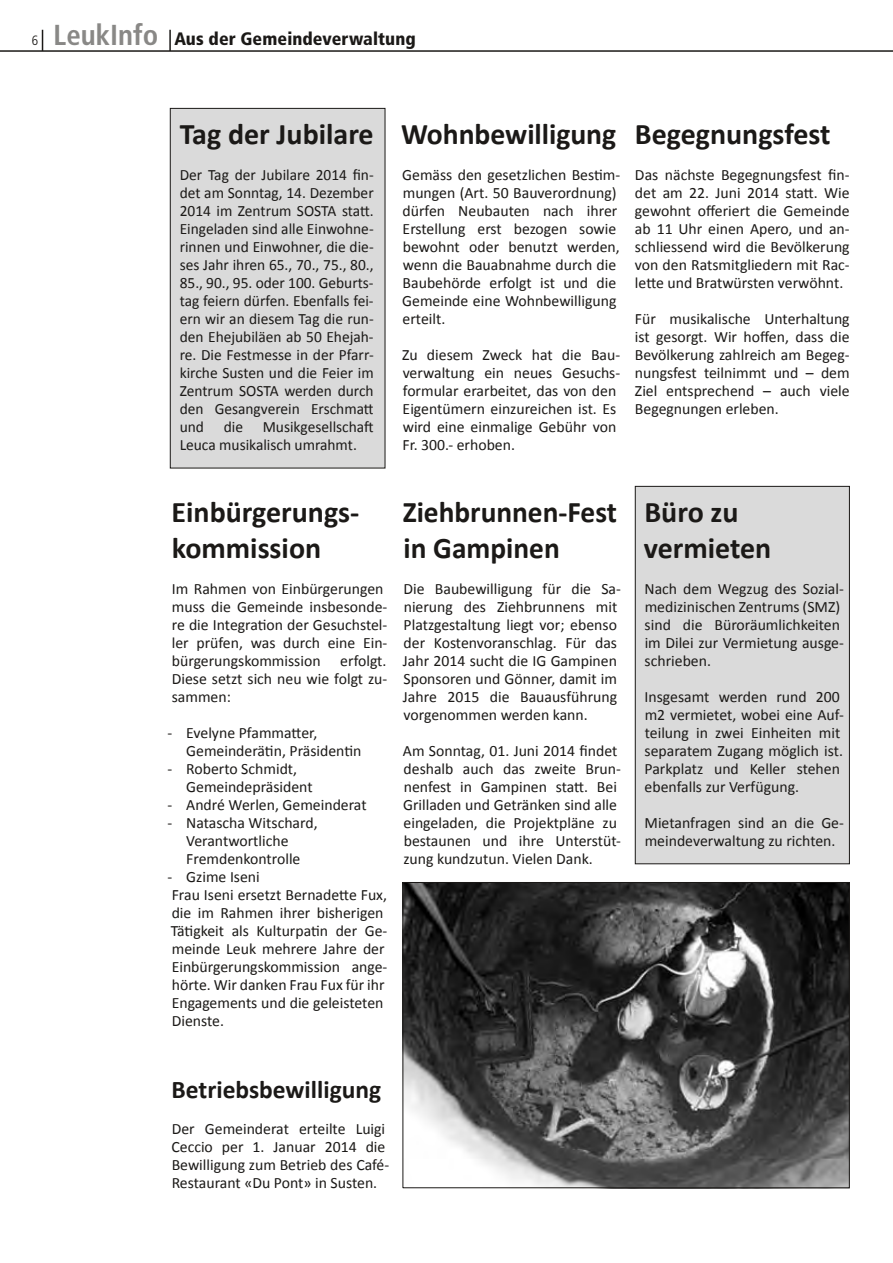
<style>
.page{position:relative;width:893px;height:1263px;background:#fff}
.page>*{position:absolute;margin:0;border:0;box-sizing:border-box;transform-origin:0 0}
.t1{font:700 30px/36px "Calibri";color:#1b1917}
.t2{font:700 25.5px "Calibri";color:#1b1917}
.t3{font:900 condensed 18px "Frutiger";letter-spacing:.005em;color:#1b1917}
.t4{font:15.75px/18px "Calibri";color:#1b1917}
.s1{font-weight:300;font-size:13.5px}
.s2{font-weight:700;font-size:28.8px;color:#898886}
</style>
<div class="page">
<hr style="left:0;top:50px;width:893px;height:2px;background:#1b1917">
<svg style="left:42px;top:30px;width:1px;height:20px"></svg>
<hr style="left:169px;top:30px;width:2px;height:21px;background:#1b1917">
<div style="left:170px;top:108px;width:215px;height:360px;background:#dadada"></div>
<div style="left:170px;top:108px;width:215px;height:360px;border:1px solid #1b1917"></div>
<div style="left:635px;top:486px;width:214px;height:378px;background:#dadada"></div>
<div style="left:635px;top:486px;width:215px;height:378px;border:1px solid #1b1917"></div>
<img style="left:404px;top:884px;width:444px;height:302px">
<div style="left:402px;top:882px;width:448px;height:306px;border:1px solid #1b1917"></div>
<p class="t3" style="left:32px;top:27px;width:386px"><span class="s1">6</span> <span class="s2">LeukInfo</span> Aus der Gemeindeverwaltung</p>
<h1 class="t1" style="left:180px;top:116px;width:195px">Tag der Jubilare</h1>
<p class="t4" style="left:180px;top:166px;width:196px;text-align:justify">Der Tag der Jubilare 2014 fin&shy;det am Sonntag, 14. Dezember 2014 im Zentrum SOSTA statt.<br>Eingeladen sind alle Einwohne&shy;rinnen und Einwohner, die die&shy;ses Jahr ihren 65., 70., 75., 80., 85., 90., 95. oder 100. Geburts&shy;tag feiern dürfen. Ebenfalls fei&shy;ern wir an diesem Tag die run&shy;den Ehejubiläen ab 50 Ehejah&shy;re. Die Festmesse in der Pfarr&shy;kirche Susten und die Feier im Zentrum SOSTA werden durch den Gesangverein Erschmatt und die Musikgesellschaft Leuca musikalisch umrahmt.</p>
<h1 class="t1" style="left:401px;top:116px;width:217px">Wohnbewilligung</h1>
<p class="t4" style="left:402px;top:166px;width:219px">Gemäss den gesetzlichen Bestim&shy;mungen (Art. 50 Bauverordnung) dürfen Neubauten nach ihrer<br>Erstellung erst bezogen sowie bewohnt oder benutzt werden, wenn die Bauabnahme durch die<br>Baubehörde erfolgt ist und die<br>Gemeinde eine Wohnbewilligung erteilt.</p>
<p class="t4" style="left:402px;top:346px;width:220px">Zu diesem Zweck hat die Bau&shy;verwaltung ein neues Gesuchs&shy;formular erarbeitet, das von den<br>Eigentümern einzureichen ist. Es wird eine einmalige Gebühr von<br>Fr. 300.- erhoben.</p>
<h1 class="t1" style="left:635px;top:116px;width:197px">Begegnungsfest</h1>
<p class="t4" style="left:635px;top:166px;width:216px;text-align:justify">Das nächste Begegnungsfest fin&shy;det am 22. Juni 2014 statt. Wie gewohnt offeriert die Gemeinde ab 11 Uhr einen Apero, und an&shy;schliessend wird die Bevölkerung von den Ratsmitgliedern mit Rac&shy;lette und Bratwürsten verwöhnt.</p>
<p class="t4" style="left:635px;top:310px;width:216px;text-align:justify">Für musikalische Unterhaltung ist gesorgt. Wir hoffen, dass die Bevölkerung zahlreich am Begeg&shy;nungsfest teilnimmt und – dem Ziel entsprechend – auch viele Begegnungen erleben.</p>
<h1 class="t1" style="left:172px;top:494px;width:189px">Einbürgerungs&shy;kommission</h1>
<p class="t4" style="left:172px;top:580px;width:217px">Im Rahmen von Einbürgerungen muss die Gemeinde insbesonde&shy;re die Integration der Gesuchstel&shy;ler prüfen, was durch eine Ein&shy;bürgerungskommission</p>
<p class="t4" style="left:172px;top:652px;width:217px;text-align:justify;text-indent:169px">erfolgt.<br>Diese setzt sich neu wie folgt zu&shy;sammen:</p>
<p class="t4" style="left:186px;top:724px;width:177px;text-indent:-19px">- Evelyne Pfammatter,<br>Gemeinderätin, Präsidentin</p>
<p class="t4" style="left:186px;top:760px;width:128px;text-indent:-19px">- Roberto Schmidt,<br>Gemeindepräsident</p>
<p class="t4" style="left:167px;top:796px;width:201px">- André Werlen, Gemeinderat</p>
<p class="t4" style="left:186px;top:814px;width:133px;text-indent:-19px">- Natascha Witschard,<br>Verantwortliche<br>Fremdenkontrolle</p>
<p class="t4" style="left:167px;top:868px;width:222px">- Gzime Iseni<br>Frau Iseni ersetzt Bernadette Fux, die im Rahmen ihrer bisherigen<br>Tätigkeit als Kulturpatin der Ge&shy;meinde Leuk mehrere Jahre der<br>Einbürgerungskommission ange&shy;hörte. Wir danken Frau Fux für ihr<br>Engagements und die geleisteten<br>Dienste.</p>
<h1 class="t1" style="left:403px;top:494px;width:216px">Ziehbrunnen-Fest in Gampinen</h1>
<p class="t4" style="left:403px;top:580px;width:220px">Die Baubewilligung für die Sa&shy;nierung des Ziehbrunnens mit<br>Platzgestaltung liegt vor; ebenso der Kostenvoranschlag. Für das<br>Jahr 2014 sucht die IG Gampinen<br>Sponsoren und Gönner, damit im<br>Jahre 2015 die Bauausführung vorgenommen werden kann.</p>
<p class="t4" style="left:403px;top:742px;width:220px">Am Sonntag, 01. Juni 2014 findet deshalb auch das zweite Brun&shy;nenfest in Gampinen statt. Bei<br>Grilladen und Getränken sind alle eingeladen, die Projektpläne zu bestaunen und ihre Unterstüt&shy;zung kundzutun. Vielen Dank.</p>
<h1 class="t1" style="left:644px;top:494px;width:129px">Büro zu vermieten</h1>
<p class="t4" style="left:645px;top:580px;width:201px">Nach dem Wegzug des Sozial&shy;medizinischen Zentrums (SMZ) sind die Büroräumlichkeiten im Dilei zur Vermietung ausge&shy;schrieben.</p>
<p class="t4" style="left:644px;top:688px;width:201px">Insgesamt werden rund 200 m2 vermietet, wobei eine Auf&shy;teilung in zwei Einheiten mit separatem Zugang möglich ist.<br>Parkplatz und Keller stehen ebenfalls zur Verfügung.</p>
<p class="t4" style="left:645px;top:814px;width:201px">Mietanfragen sind an die Ge&shy;meindeverwaltung zu richten.</p>
<h2 class="t2" style="left:172px;top:1073px;width:211px">Betriebsbewilligung</h2>
<p class="t4" style="left:171px;top:1120px;width:219px">Der Gemeinderat erteilte Luigi<br>Ceccio per 1. Januar 2014 die<br>Bewilligung zum Betrieb des Café-<br>Restaurant «Du Pont» in Susten.</p>
</div>
